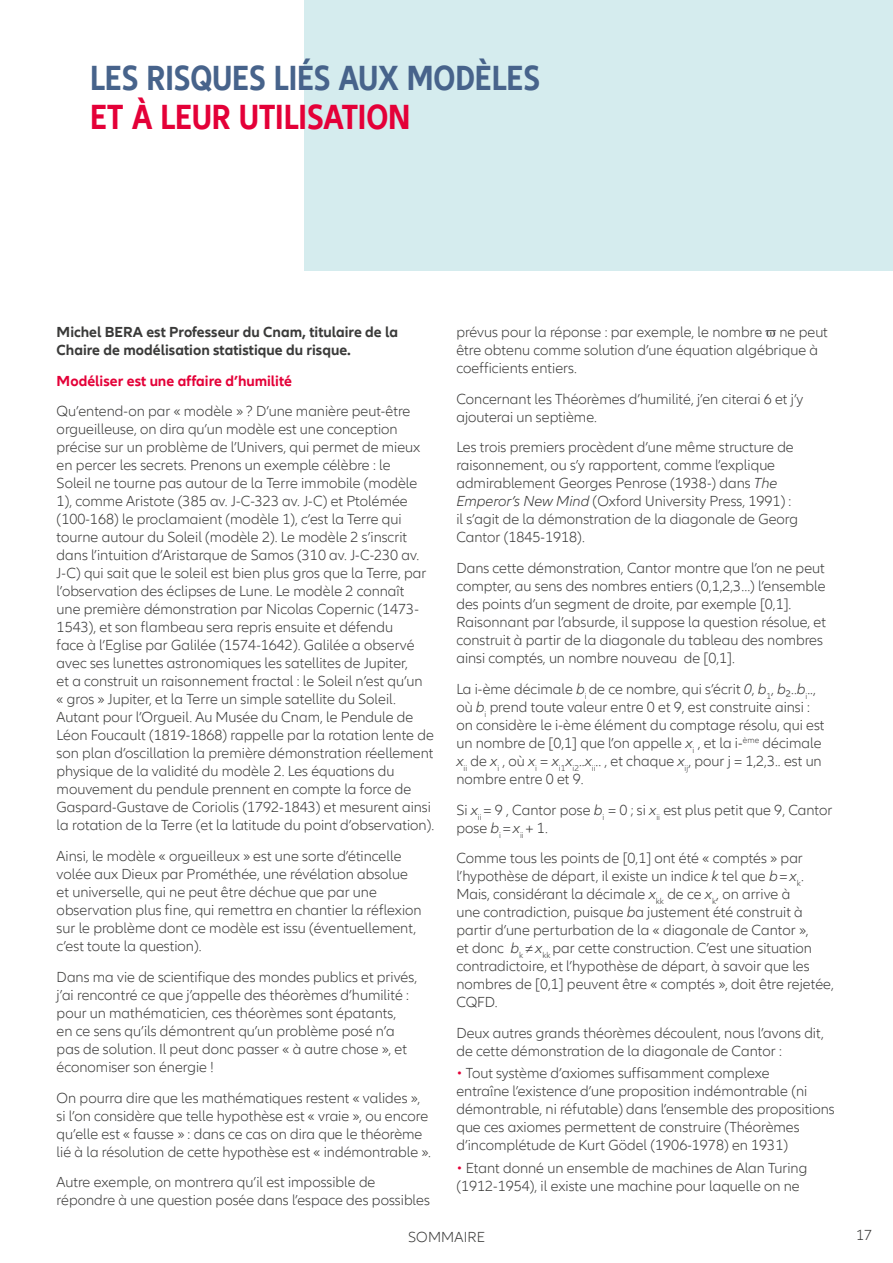
<style>
.page{position:relative;width:893px;height:1263px;background:#fff}
.page>*{position:absolute;margin:0;border:0;box-sizing:border-box;transform-origin:0 0}
.t1{font:700 condensed 36px "Allianz Neo";letter-spacing:-.005em;color:#47638b}
.t2{font:700 condensed 36px "Allianz Neo";letter-spacing:-.005em;color:#e40038}
.t3{font:300 15px/18px "Allianz Neo";color:#3a3a39}
.t4{font:700 15px/18px "Allianz Neo";color:#3a3a39}
.t5{font:700 15px "Allianz Neo";color:#e40038}
.s1{font-style:italic}
.s2{color:#e40038}
</style>
<div class="page">
<div style="left:304px;top:0;width:589px;height:270px;background:#d5ecee"></div>
<h1 class="t1" style="left:90px;top:57px;width:451px">LES RISQUES LIÉS AUX MODÈLES</h1>
<h1 class="t2" style="left:90px;top:96px;width:322px">ET À LEUR UTILISATION</h1>
<p class="t4" style="left:57px;top:323px;width:343px">Michel BERA est Professeur du Cnam, titulaire de la<br>Chaire de modélisation statistique du risque.</p>
<p class="t5" style="left:57px;top:372px;width:237px">Modéliser est une affaire d’humilité</p>
<p class="t3" style="left:57px;top:403px;width:379px">Qu’entend-on par « modèle » ? D’une manière peut-être orgueilleuse, on dira qu’un modèle est une conception précise sur un problème de l’Univers, qui permet de mieux en percer les secrets. Prenons un exemple célèbre : le<br>Soleil ne tourne pas autour de la Terre immobile (modèle 1), comme Aristote (385 av. J-C-323 av. J-C) et Ptolémée (100-168) le proclamaient (modèle 1), c’est la Terre qui tourne autour du Soleil (modèle 2). Le modèle 2 s’inscrit dans l’intuition d’Aristarque de Samos (310 av. J-C-230 av.<br>J-C) qui sait que le soleil est bien plus gros que la Terre, par l’observation des éclipses de Lune. Le modèle 2 connaît<br>une première démonstration par Nicolas Copernic (1473- 1543), et son flambeau sera repris ensuite et défendu<br>face à l’Eglise par Galilée (1574-1642). Galilée a observé avec ses lunettes astronomiques les satellites de Jupiter,<br>et a construit un raisonnement fractal : le Soleil n’est qu’un<br>« gros » Jupiter, et la Terre un simple satellite du Soleil.<br>Autant pour l’Orgueil. Au Musée du Cnam, le Pendule de Léon Foucault (1819-1868) rappelle par la rotation lente de son plan d’oscillation la première démonstration réellement physique de la validité du modèle 2. Les équations du mouvement du pendule prennent en compte la force de Gaspard-Gustave de Coriolis (1792-1843) et mesurent ainsi la rotation de la Terre (et la latitude du point d’observation).</p>
<p class="t3" style="left:57px;top:847px;width:366px">Ainsi, le modèle « orgueilleux » est une sorte d’étincelle volée aux Dieux par Prométhée, une révélation absolue et universelle, qui ne peut être déchue que par une observation plus fine, qui remettra en chantier la réflexion sur le problème dont ce modèle est issu (éventuellement, c’est toute la question).</p>
<p class="t3" style="left:57px;top:968px;width:362px">Dans ma vie de scientifique des mondes publics et privés, j’ai rencontré ce que j’appelle des théorèmes d’humilité : pour un mathématicien, ces théorèmes sont épatants,<br>en ce sens qu’ils démontrent qu’un problème posé n’a pas de solution. Il peut donc passer « à autre chose », et économiser son énergie !</p>
<p class="t3" style="left:57px;top:1089px;width:376px">On pourra dire que les mathématiques restent « valides », si l’on considère que telle hypothèse est « vraie », ou encore qu’elle est « fausse » : dans ce cas on dira que le théorème lié à la résolution de cette hypothèse est « indémontrable ».</p>
<p class="t3" style="left:57px;top:1174px;width:375px">Autre exemple, on montrera qu’il est impossible de répondre à une question posée dans l’espace des possibles</p>
<p class="t3" style="left:456px;top:323px;width:373px">prévus pour la réponse : par exemple, le nombre ne peut être obtenu comme solution d’une équation algébrique à coefficients entiers.</p>
<p class="t3" style="left:456px;top:390px;width:348px">Concernant les Théorèmes d’humilité, j’en citerai 6 et j’y ajouterai un septième.</p>
<p class="t3" style="left:456px;top:439px;width:343px">Les trois premiers procèdent d’une même structure de raisonnement, ou s’y rapportent, comme l’explique admirablement Georges Penrose (1938-) dans <span class="s1">The Emperor’s New Mind</span> (Oxford University Press, 1991) : il s’agit de la démonstration de la diagonale de Georg Cantor (1845-1918).</p>
<p class="t3" style="left:456px;top:559px;width:371px">Dans cette démonstration, Cantor montre que l’on ne peut compter, au sens des nombres entiers (0,1,2,3…) l’ensemble des points d’un segment de droite, par exemple [0,1].<br>Raisonnant par l’absurde, il suppose la question résolue, et construit à partir de la diagonale du tableau des nombres ainsi comptés, un nombre nouveau de [0,1].</p>
<p class="t3" style="left:456px;top:680px;width:370px">La i-ème décimale <span class="s1">b</span><sub>i</sub> de ce nombre, qui s’écrit <span class="s1">0</span>, <span class="s1">b</span><sub>1</sub>, <span class="s1">b</span>₂..<span class="s1">b</span><sub>i</sub>.., où <span class="s1">b</span><sub>i</sub> prend toute valeur entre 0 et 9, est construite ainsi : on considère le i-ème élément du comptage résolu, qui est un nombre de [0,1] que l’on appelle <span class="s1">x</span><sub>i</sub> , et la i-<sup>ème</sup> décimale <span class="s1">x</span><sub>ii</sub> de <span class="s1">x</span><sub>i</sub> , où <span class="s1">x</span><sub>i</sub> = <span class="s1">x</span><sub>i1</sub><span class="s1">x</span><sub>i2</sub>..<span class="s1">x</span><sub>ii</sub>.. , et chaque <span class="s1">x</span><sub>ij</sub>, pour j = 1,2,3.. est un nombre entre 0 et 9.</p>
<p class="t3" style="left:456px;top:801px;width:378px">Si <span class="s1">x</span><sub>ii</sub> = 9 , Cantor pose <span class="s1">b</span><sub>i</sub> = 0 ; si <span class="s1">x</span><sub>ii</sub> est plus petit que 9, Cantor pose <span class="s1">b</span><sub>i</sub> =<span class="s1">x</span><sub>ii</sub> + 1.</p>
<p class="t3" style="left:456px;top:850px;width:379px">Comme tous les points de [0,1] ont été « comptés » par l’hypothèse de départ, il existe un indice <span class="s1">k</span> tel que <span class="s1">b</span>=<span class="s1">x</span><sub>k</sub>.<br>Mais, considérant la décimale <span class="s1">x</span><sub>kk</sub> de ce <span class="s1">x</span><sub>k</sub>, on arrive à<br>une contradiction, puisque <span class="s1">b</span>a justement été construit à partir d’une perturbation de la « diagonale de Cantor »,<br>et donc <span class="s1">b</span><sub>k</sub> ≠<span class="s1">x</span><sub>kk</sub> par cette construction. C’est une situation contradictoire, et l’hypothèse de départ, à savoir que les nombres de [0,1] peuvent être « comptés », doit être rejetée, CQFD.</p>
<p class="t3" style="left:456px;top:1024px;width:369px">Deux autres grands théorèmes découlent, nous l’avons dit, de cette démonstration de la diagonale de Cantor :</p>
<p class="t3" style="left:456px;top:1065px;width:380px"><span class="s2">•</span> Tout système d’axiomes suffisamment complexe<br>entraîne l’existence d’une proposition indémontrable (ni démontrable, ni réfutable) dans l’ensemble des propositions que ces axiomes permettent de construire (Théorèmes d’incomplétude de Kurt Gödel (1906-1978) en 1931)</p>
<p class="t3" style="left:456px;top:1159px;width:352px"><span class="s2">•</span> Etant donné un ensemble de machines de Alan Turing (1912-1954), il existe une machine pour laquelle on ne</p>
<p class="t3" style="left:408px;top:1228px;width:78px">SOMMAIRE</p>
<p class="t3" style="left:856px;top:1226px;width:18px">17</p>
</div>
